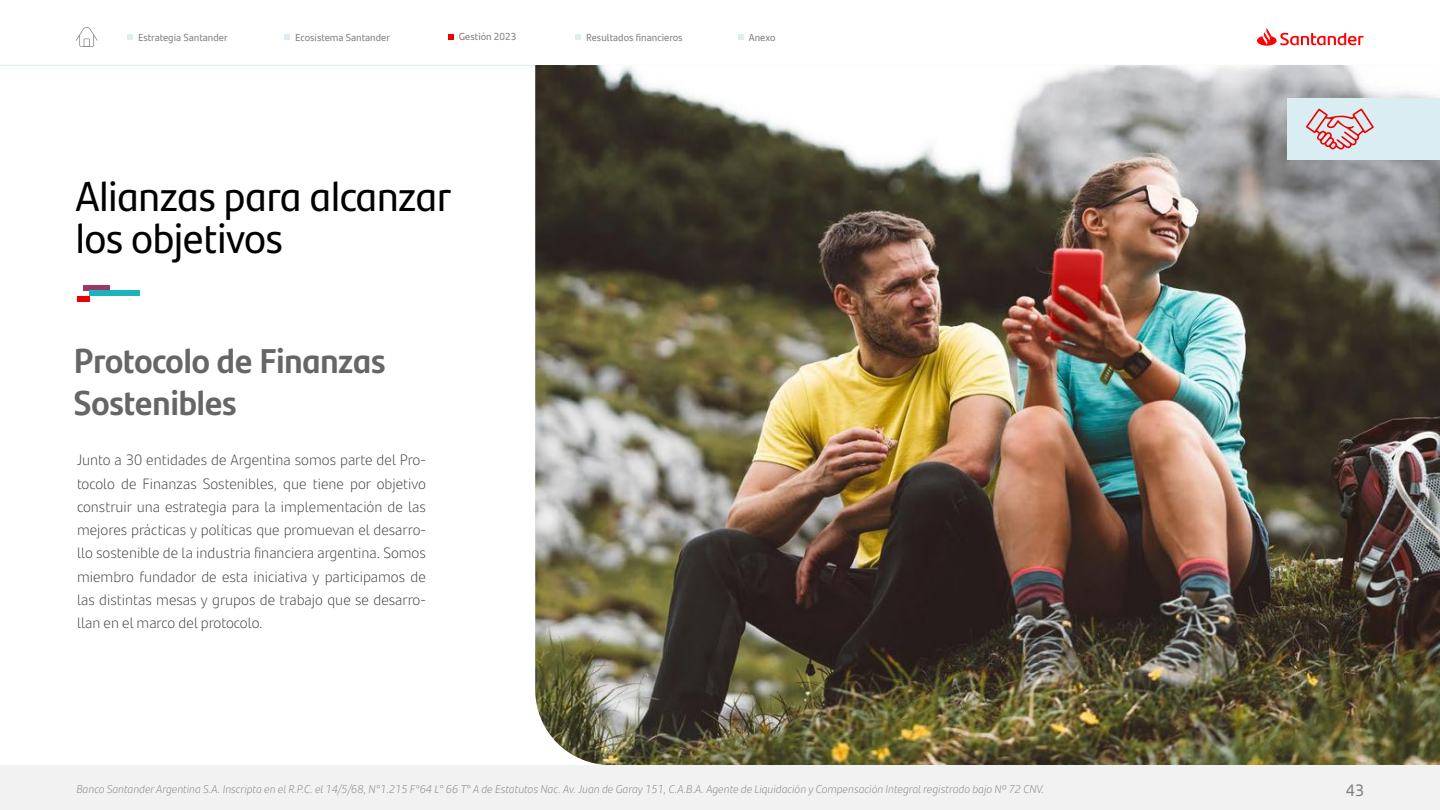
<style>
.page{position:relative;width:1440px;height:810px;background:#fff}
.page>*{position:absolute;margin:0;border:0;box-sizing:border-box;transform-origin:0 0}
.t1{font:41.92px/41.9px "Santander Headline W05";color:#000}
.t2{font:700 34.5px/41.9px "Santander Headline W05";color:#666}
.t3{font:16.5px "Santander Headline W05";color:#808080}
.t4{font:300 15px/23.2px "Santander Text W05";color:#3c3c3b;text-align:justify}
.t5{font:italic 300 11.25px "Santander Text W05";color:#808080}
.t6{font:10.2px "Santander Text W05";color:#808080}
</style>
<div class="page">
<div style="left:0;top:765px;width:1440px;height:45px;background:#f2f2f2"></div>
<svg style="left:1257px;top:28px;width:106px;height:18px"></svg>
<svg style="left:76px;top:27px;width:22px;height:20px"></svg>
<svg style="left:127px;top:35px;width:6px;height:5px"></svg>
<svg style="left:285px;top:35px;width:5px;height:5px"></svg>
<svg style="left:576px;top:35px;width:5px;height:5px"></svg>
<svg style="left:738px;top:35px;width:6px;height:5px"></svg>
<hr style="left:0;top:65px;width:1438px;height:1px;background:#deedf2">
<div style="left:84px;top:285px;width:26px;height:6px;background:#9e3667"></div>
<div style="left:90px;top:291px;width:50px;height:5px;background:#1bb3bc"></div>
<div style="left:77px;top:296px;width:13px;height:6px;background:#ec0000"></div>
<img style="left:535px;top:65px;width:905px;height:700px">
<div style="left:1287px;top:98px;width:153px;height:62px;background:#d9edf2"></div>
<svg style="left:1306px;top:108px;width:68px;height:42px"></svg>
<svg style="left:448px;top:35px;width:5px;height:5px"></svg>
<p class="t6" style="left:138px;top:30px;width:91px">Estrategia Santander</p>
<p class="t6" style="left:295px;top:30px;width:96px">Ecosistema Santander</p>
<p class="t6" style="left:459px;top:29px;width:59px">Gestión 2023</p>
<p class="t6" style="left:586px;top:30px;width:98px">Resultados financieros</p>
<p class="t6" style="left:749px;top:30px;width:28px">Anexo</p>
<h1 class="t1" style="left:76px;top:173px;width:377px">Alianzas para alcanzar los objetivos</h1>
<h2 class="t2" style="left:74px;top:338px;width:313px">Protocolo de Finanzas<br>Sostenibles</h2>
<p class="t4" style="left:77px;top:448px;width:351px">Junto a 30 entidades de Argentina somos parte del Pro&shy;tocolo de Finanzas Sostenibles, que tiene por objetivo construir una estrategia para la implementación de las mejores prácticas y políticas que promuevan el desarro&shy;llo sostenible de la industria financiera argentina. Somos miembro fundador de esta iniciativa y participamos de las distintas mesas y grupos de trabajo que se desarro&shy;llan en el marco del protocolo.</p>
<p class="t5" style="left:76px;top:781px;width:969px">Banco Santander Argentina S.A. Inscripta en el R.P.C. el 14/5/68, N°1.215 F°64 L° 66 T° A de Estatutos Nac. Av. Juan de Garay 151, C.A.B.A. Agente de Liquidación y Compensación Integral registrado bajo Nº 72 CNV.</p>
<p class="t3" style="left:1346px;top:778px;width:20px">43</p>
</div>
